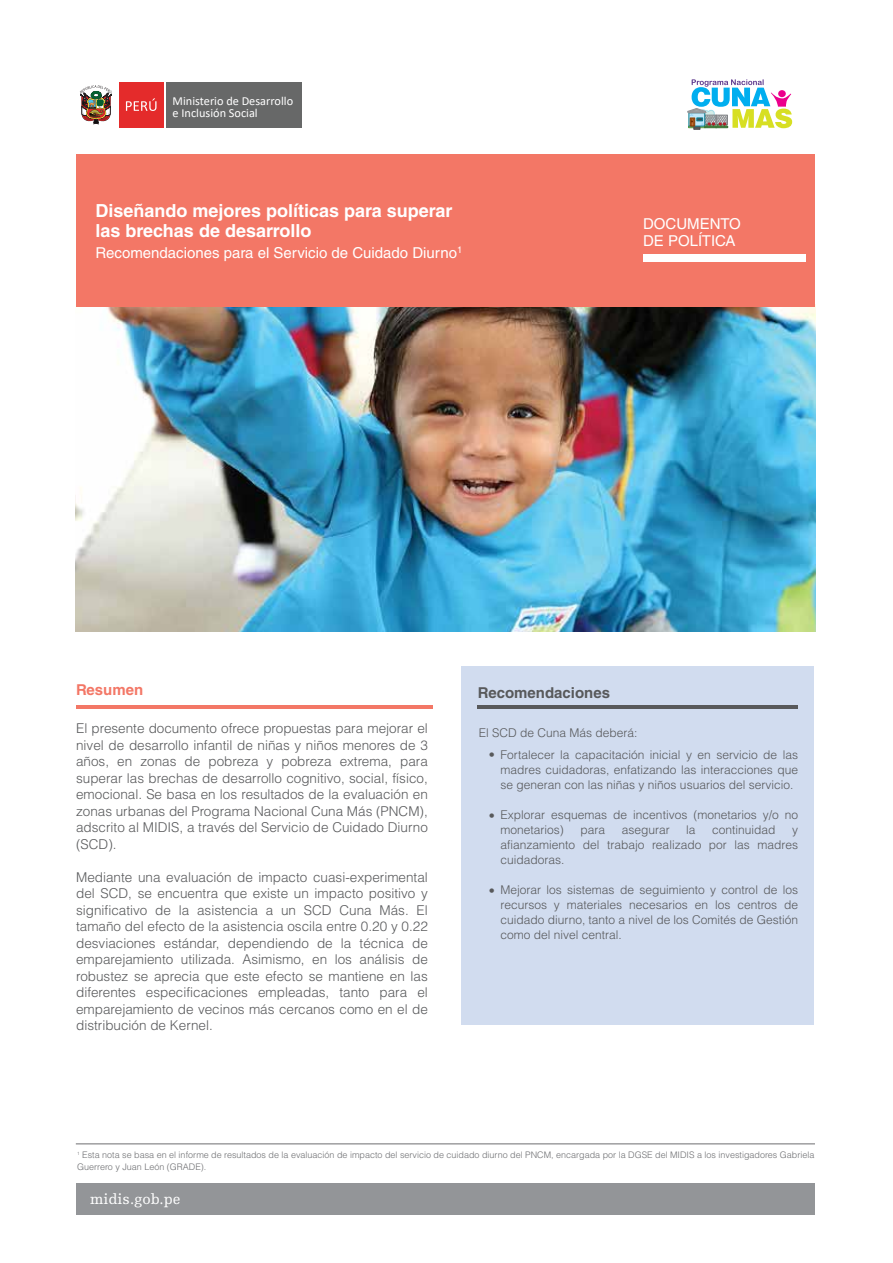
<style>
.page{position:relative;width:893px;height:1263px;background:#fff}
.page>*{position:absolute;margin:0;border:0;box-sizing:border-box;transform-origin:0 0}
.t1{font:700 18px/20.1px "Helvetica LT Std";color:#fff}
.t2{font:15px/16.5px "Helvetica LT Std";color:#fff}
.t3{font:700 15px "Helvetica LT Std";color:#58595b}
.t4{font:15px "Egyptienne F";color:#fff}
.t5{font:700 15px "Helvetica LT Std";color:#f37766}
.t6{font:300 13.5px/16.5px "Helvetica LT Std";color:#58595b;text-align:justify}
.t7{font:13.5px "Egyptienne F";color:#58595b}
.t8{font:12.3px/11.9px "Calibri";color:#fff}
.t9{font:300 12px/15px "Helvetica LT Std";color:#58595b}
.t10{font:300 9px/12px "Helvetica LT Std";color:#6d6e71}
</style>
<div class="page">
<div style="left:119px;top:82px;width:45px;height:45px;background:#e42b2b"></div>
<div style="left:167px;top:82px;width:135px;height:45px;background:#676868"></div>
<svg style="left:126px;top:98px;width:30px;height:13px"></svg>
<svg style="left:80px;top:85px;width:32px;height:40px"></svg>
<div style="left:76px;top:1183px;width:739px;height:31px;background:#939598"></div>
<img style="left:76px;top:307px;width:739px;height:325px">
<svg style="left:687px;top:79px;width:105px;height:50px"></svg>
<div style="left:778px;top:90px;width:8px;height:7px;background:#ec008c;border-radius:50%"></div>
<div style="left:461px;top:666px;width:353px;height:358px;background:#d1dcef"></div>
<hr style="left:76px;top:705px;width:356px;height:4px;background:#f37766">
<hr style="left:478px;top:705px;width:320px;height:4px;background:#58595b">
<hr style="left:76px;top:1143px;width:739px;height:1px;background:#6d6e71">
<div style="left:76px;top:155px;width:739px;height:152px;background:#f37766"></div>
<div style="left:643px;top:254px;width:162px;height:8px;background:#fff"></div>
<p class="t8" style="left:173px;top:95px;width:122px">Ministerio de Desarrollo e Inclusión Social</p>
<h1 class="t1" style="left:95px;top:201px;width:359px">Diseñando mejores políticas para superar las brechas de desarrollo</h1>
<p class="t2" style="left:96px;top:245px;width:368px">Recomendaciones para el Servicio de Cuidado Diurno<sup>1</sup></p>
<p class="t2" style="left:643px;top:216px;width:99px">DOCUMENTO<br>DE POLÍTICA</p>
<p class="t5" style="left:76px;top:681px;width:69px">Resumen</p>
<p class="t6" style="left:76px;top:720px;width:353px">El presente documento ofrece propuestas para mejorar el nivel de desarrollo infantil de niñas y niños menores de 3 años, en zonas de pobreza y pobreza extrema, para superar las brechas de desarrollo cognitivo, social, físico, emocional. Se basa en los resultados de la evaluación en zonas urbanas del Programa Nacional Cuna Más (PNCM), adscrito al MIDIS, a través del Servicio de Cuidado Diurno (SCD).</p>
<p class="t6" style="left:76px;top:869px;width:353px">Mediante una evaluación de impacto cuasi-experimental del SCD, se encuentra que existe un impacto positivo y significativo de la asistencia a un SCD Cuna Más. El tamaño del efecto de la asistencia oscila entre 0.20 y 0.22 desviaciones estándar, dependiendo de la técnica de emparejamiento utilizada. Asimismo, en los análisis de robustez se aprecia que este efecto se mantiene en las diferentes especificaciones empleadas, tanto para el emparejamiento de vecinos más cercanos como en el de distribución de Kernel.</p>
<p class="t3" style="left:478px;top:683px;width:134px">Recomendaciones</p>
<p class="t9" style="left:501px;top:722px;width:299px;line-height:22px;text-indent:-22px">El SCD de Cuna Más deberá:<br>Fortalecer la capacitación inicial y en servicio de las</p>
<p class="t9" style="left:501px;top:762px;width:299px">madres cuidadoras, enfatizando las interacciones que se generan con las niñas y niños usuarios del servicio.</p>
<p class="t9" style="left:501px;top:807px;width:299px">Explorar esquemas de incentivos (monetarios y/o no monetarios)</p>
<p class="t7" style="left:488px;top:747px;width:8px">•</p>
<p class="t7" style="left:488px;top:808px;width:8px">•</p>
<p class="t9" style="left:580px;top:822px;width:26px">para</p>
<p class="t9" style="left:622px;top:822px;width:50px">asegurar</p>
<p class="t9" style="left:686px;top:822px;width:11px">la</p>
<p class="t9" style="left:712px;top:822px;width:65px">continuidad</p>
<p class="t9" style="left:501px;top:822px;width:299px;text-align:justify;text-indent:292px">y afianzamiento del trabajo realizado por las madres cuidadoras.</p>
<p class="t9" style="left:501px;top:882px;width:299px;text-align:justify">Mejorar los sistemas de seguimiento y control de los recursos y materiales necesarios en los centros de cuidado diurno, tanto a nivel de los Comités de Gestión como del nivel central.</p>
<p class="t7" style="left:488px;top:883px;width:8px">•</p>
<p class="t10" style="left:77px;top:1149px;width:739px"><sup>1</sup> Esta nota se basa en el informe de resultados de la evaluación de impacto del servicio de cuidado diurno del PNCM, encargada por la DGSE del MIDIS a los investigadores Gabriela<br>Guerrero y Juan León (GRADE).</p>
<p class="t4" style="left:90px;top:1191px;width:92px">midis.gob.pe</p>
</div>
